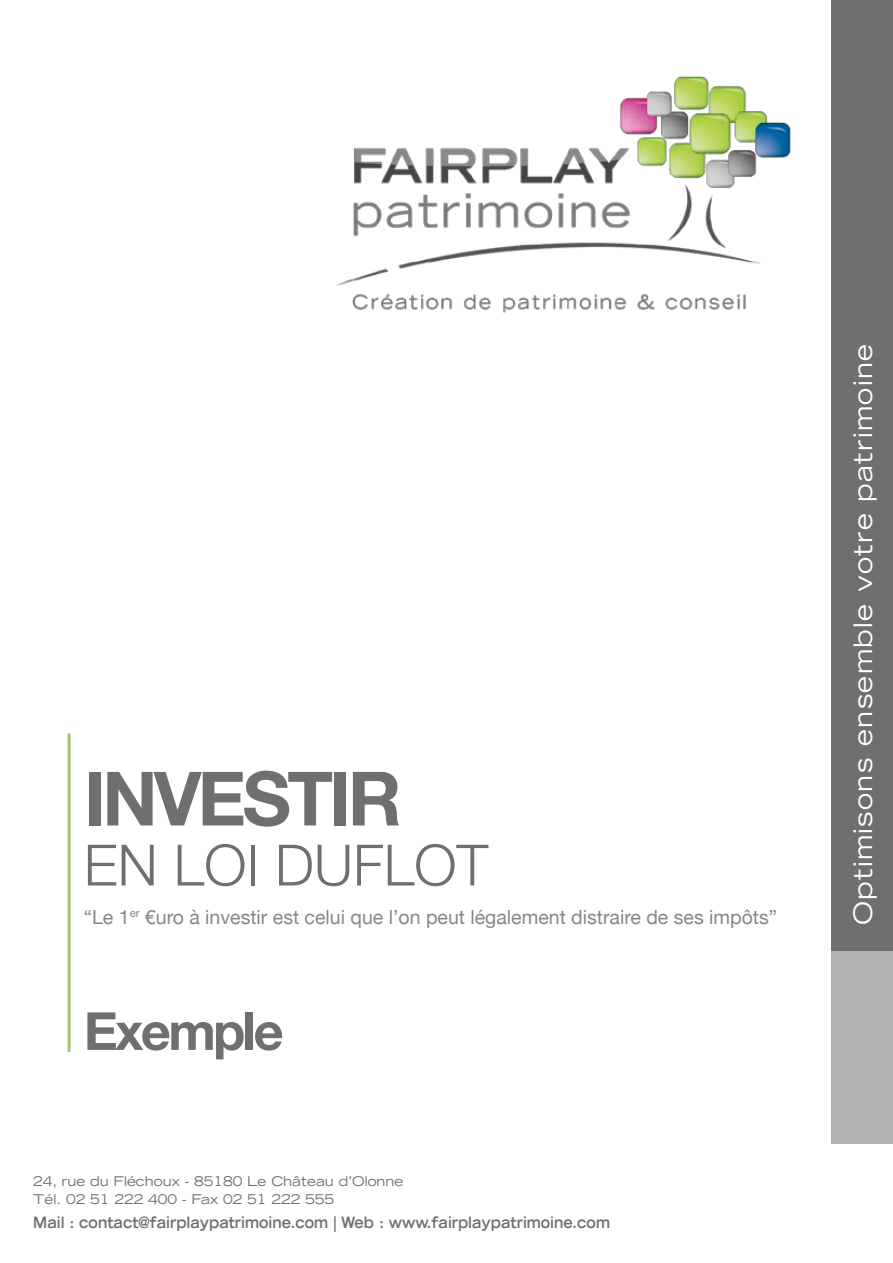
<style>
.page{position:relative;width:893px;height:1263px;background:#fff}
.page>*{position:absolute;margin:0;border:0;box-sizing:border-box;transform-origin:0 0}
.t1{font:700 75px "Helvetica Neue";letter-spacing:-.05em;color:#6f6f6e}
.t2{font:300 57px "Helvetica Neue";color:#6f6f6e}
.t3{font:700 52.5px "Helvetica Neue";letter-spacing:-.05em;color:#6f6f6e}
.t4{font:expanded 25.5px "Trade Gothic LH";letter-spacing:.05em;color:#fff}
.t5{font:19.5px "Helvetica Neue";color:#878786}
.t6{font:700 expanded 15.6px "Trade Gothic LH";color:#6f6f6e;scale:.9 1}
.t7{font:expanded 13.35px "Trade Gothic LH";color:#6f6f6e}
</style>
<div class="page">
<hr style="left:68px;top:733px;width:3px;height:319px;background:#a2c366">
<div style="left:831px;top:44px;width:62px;height:1099px;background:#b2b1b1"></div>
<div style="left:831px;top:0;width:62px;height:950px;background:#6f6f6e"></div>
<img style="left:336px;top:76px;width:455px;height:237px">
<p class="t1" style="left:84px;top:731px;width:320px">INVESTIR</p>
<p class="t2" style="left:84px;top:819px;width:406px">EN LOI DUFLOT</p>
<p class="t5" style="left:84px;top:900px;width:695px">“Le 1<sup>er</sup> €uro à investir est celui que l’on peut légalement distraire de ses impôts”</p>
<p class="t3" style="left:84px;top:984px;width:201px">Exemple</p>
<p class="t7" style="left:33px;top:1172px;width:372px">24, rue du Fléchoux - 85180 Le Château d’Olonne</p>
<p class="t7" style="left:33px;top:1190px;width:302px">Tél. 02 51 222 400 - Fax 02 51 222 555</p>
<p class="t6" style="left:33px;top:1213px;width:642px">Mail : contact@fairplaypatrimoine.com | Web : www.fairplaypatrimoine.com</p>
<p class="t4" style="left:846px;top:925px;width:582px;rotate:-90deg">Optimisons ensemble votre patrimoine</p>
</div>
